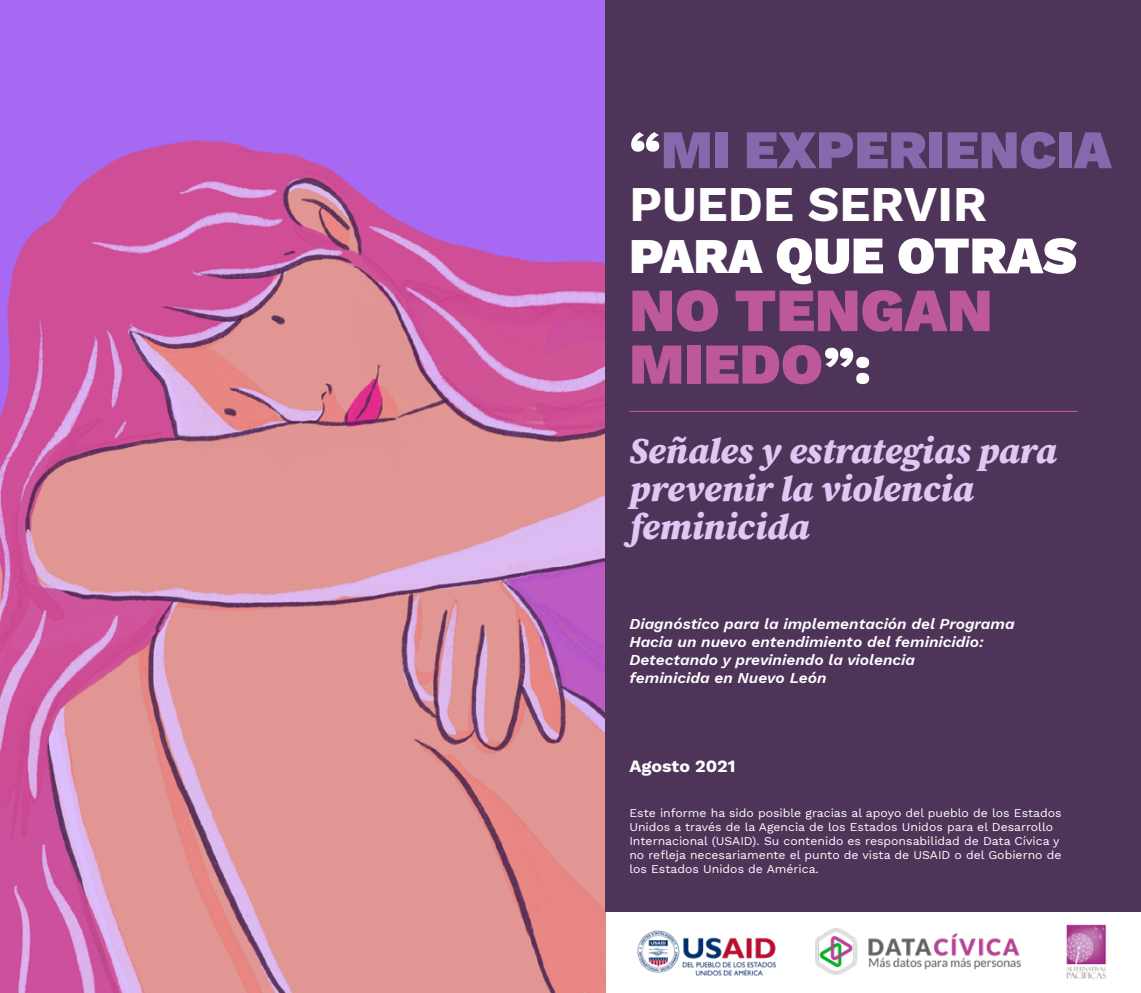
<style>
.page{position:relative;width:1141px;height:993px;background:#fff}
.page>*{position:absolute;margin:0;border:0;box-sizing:border-box;transform-origin:0 0}
.t1{font:900 61.25px "Work Sans";color:#bd599a}
.t2{font:900 57.75px "Work Sans";color:#bd599a}
.t3{font:900 54.25px "Work Sans";color:#846aad}
.t4{font:900 52.5px "Work Sans";color:#fff}
.t5{font:700 49px "Work Sans";color:#fff}
.t6{font:italic 900 36.23px/38.1px "Source Serif Pro";color:#e2c6f3}
.t7{font:700 16.97px "Work Sans";color:#fff;scale:1.05 1}
.t8{font:italic 600 14.88px/17.8px "Work Sans";color:#fff;scale:1.05 1}
.t9{font:11.72px/14px "Work Sans";color:#fff;scale:1.05 1}
.s1{font-size:52.5px;color:#fff}
.s2{font-size:49px}
</style>
<div class="page">
<img style="left:0;top:0;width:605px;height:992px">
<div style="left:605px;top:0;width:536px;height:910px;background:#4f345a"></div>
<hr style="left:629px;top:410px;width:449px;height:2px;background:#bd599a">
<img style="left:1066px;top:924px;width:41px;height:54px">
<img style="left:815px;top:928px;width:205px;height:45px">
<img style="left:637px;top:930px;width:140px;height:46px">
<h3 class="t3" style="left:629px;top:108px;width:484px"><span class="s1">“</span>MI EXPERIENCIA</h3>
<h3 class="t5" style="left:629px;top:167px;width:359px">PUEDE SERVIR</h3>
<h3 class="t4" style="left:629px;top:215px;width:449px"><span class="s2">PARA</span> QUE OTRAS</h3>
<h1 class="t1" style="left:629px;top:263px;width:365px">NO TENGAN</h1>
<h2 class="t2" style="left:629px;top:320px;width:243px">MIEDO<span class="s1">”:</span></h2>
<h3 class="t6" style="left:629px;top:430px;width:428px">Señales y estrategias para prevenir la violencia feminicida</h3>
<p class="t8" style="left:629px;top:614px;width:368px">Diagnóstico para la implementación del Programa Hacia un nuevo entendimiento del feminicidio:<br>Detectando y previniendo la violencia<br>feminicida en Nuevo León</p>
<h3 class="t7" style="left:629px;top:753px;width:103px">Agosto 2021</h3>
<p class="t9" style="left:629px;top:805px;width:413px">Este informe ha sido posible gracias al apoyo del pueblo de los Estados Unidos a través de la Agencia de los Estados Unidos para el Desarrollo Internacional (USAID). Su contenido es responsabilidad de Data Cívica y no refleja necesariamente el punto de vista de USAID o del Gobierno de los Estados Unidos de América.</p>
</div>
